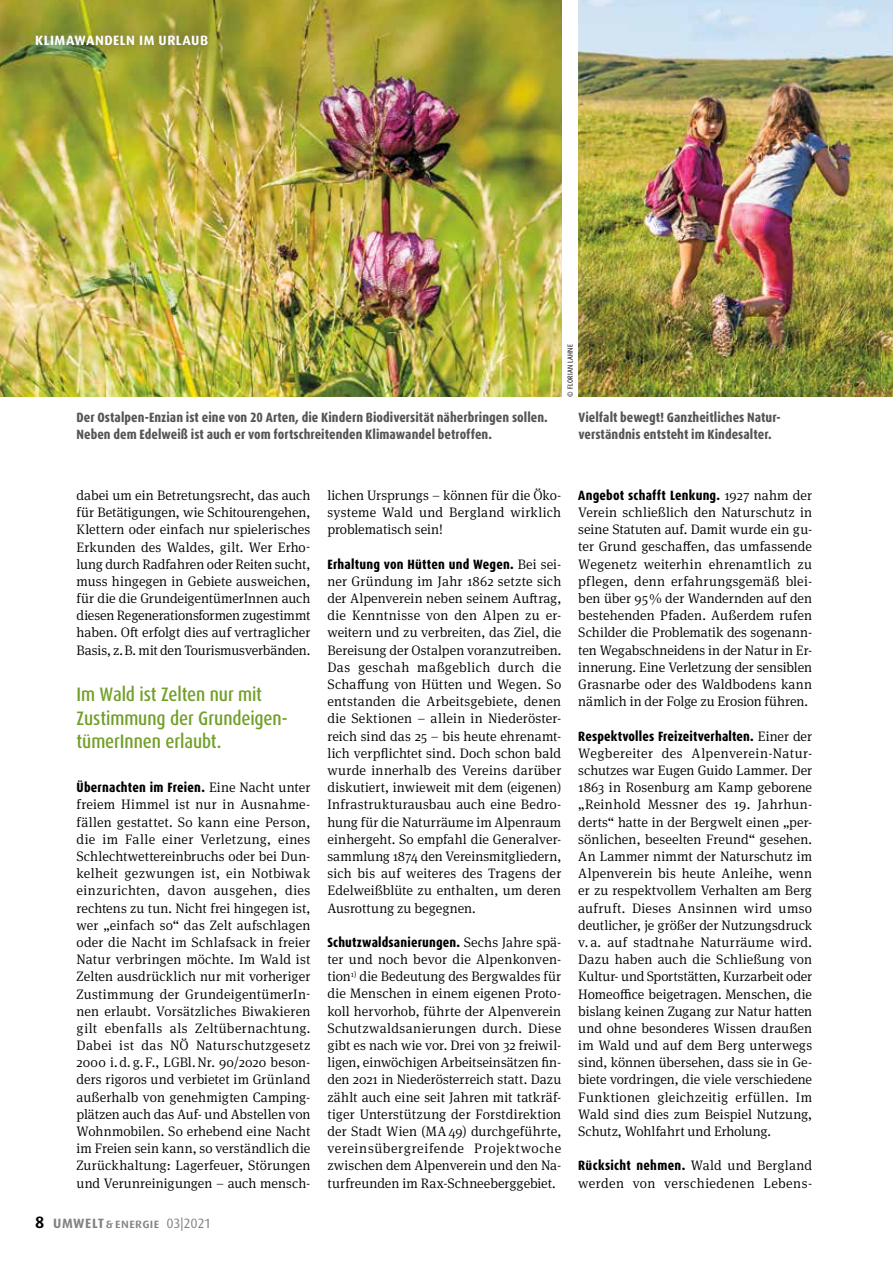
<style>
.page{position:relative;width:893px;height:1263px;background:#fff}
.page>*{position:absolute;margin:0;border:0;box-sizing:border-box;transform-origin:0 0}
.t1{font:500 condensed 19.5px/23.4px "Dax Pro";letter-spacing:-.005em;color:#729f29}
.t2{font:300 13.8px/17.2px "Meta Serif Pro";letter-spacing:.005em;color:#000;text-align:justify}
.t3{font:800 condensed 13.5px/17.2px "Dax Pro";letter-spacing:.005em;color:#585654}
.t4{font:800 condensed 13.5px "Dax Pro";letter-spacing:.015em;color:#000}
.t5{font:500 13.5px "Dax Pro";letter-spacing:.025em;color:#848280}
.t6{font:700 13.5px "Dax Pro";letter-spacing:.035em;color:#fff}
.t7{font:condensed 7.5px "Dax Pro";letter-spacing:.035em;color:#000}
.s1{font-family:"Meta Serif Pro";font-weight:300;font-stretch:normal;font-size:13.8px}
.s2{font-weight:700;font-size:16.5px;color:#000}
.s3{font-weight:700}
.s4{font-weight:400}
</style>
<div class="page">
<img style="left:0;top:0;width:561px;height:396px">
<img style="left:578px;top:0;width:315px;height:396px">
<div style="left:22px;top:22px;width:199px;height:37px;background:#585654;opacity:.75"></div>
<p class="t6" style="left:35px;top:32px;width:174px">KLIMAWANDELN IM URLAUB</p>
<p class="t7" style="left:565px;top:396px;width:54px;rotate:-90deg">© FLORIAN LAHNE</p>
<p class="t3" style="left:77px;top:409px;width:473px">Der Ostalpen-Enzian ist eine von 20 Arten, die Kindern Biodiversität näherbringen sollen.<br>Neben dem Edelweiß ist auch er vom fortschreitenden Klimawandel betroffen.</p>
<p class="t3" style="left:578px;top:409px;width:204px">Vielfalt bewegt! Ganzheitliches Natur&shy;verständnis entsteht im Kindesalter.</p>
<p class="t2" style="left:77px;top:486px;width:235px">dabei um ein Betretungsrecht, das auch für Betätigungen, wie Schitourengehen, Klettern oder einfach nur spielerisches Erkunden des Waldes, gilt. Wer Erho&shy;lung durch Radfahren oder Reiten sucht, muss hingegen in Gebiete ausweichen, für die die GrundeigentümerInnen auch diesen Regenerationsformen zugestimmt haben. Oft erfolgt dies auf vertraglicher Basis, z.B. mit den Tourismusverbänden.</p>
<h1 class="t1" style="left:77px;top:683px;width:213px">Im Wald ist Zelten nur mit<br>Zustimmung der Grundeigen&shy;tümerInnen erlaubt.</h1>
<p class="t4" style="left:77px;top:779px;width:235px">Übernachten im Freien. <span class="s1">Eine Nacht unter</span></p>
<p class="t2" style="left:77px;top:795px;width:235px">freiem Himmel ist nur in Ausnahme&shy;fällen gestattet. So kann eine Person, die im Falle einer Verletzung, eines Schlechtwettereinbruchs oder bei Dun&shy;kelheit gezwungen ist, ein Notbiwak einzurichten, davon ausgehen, dies rechtens zu tun. Nicht frei hingegen ist, wer „einfach so“ das Zelt aufschlagen oder die Nacht im Schlafsack in freier Natur verbringen möchte. Im Wald ist Zelten ausdrücklich nur mit vorheriger Zustimmung der GrundeigentümerIn&shy;nen erlaubt. Vorsätzliches Biwakieren gilt ebenfalls als Zeltübernachtung.<br>Dabei ist das NÖ Naturschutzgesetz 2000 i.d. g.F., LGBl.Nr. 90/2020 beson&shy;ders rigoros und verbietet im Grünland außerhalb von genehmigten Camping&shy;plätzen auch das Auf- und Abstellen von Wohnmobilen. So erhebend eine Nacht im Freien sein kann, so verständlich die Zurückhaltung: Lagerfeuer, Störungen und Verunreinigungen – auch mensch-</p>
<p class="t5" style="left:35px;top:1214px;width:176px"><span class="s2">8</span> <span class="s3">UMWELT</span>&amp; energie <span class="s4">03|2021</span></p>
<p class="t2" style="left:327px;top:486px;width:235px">lichen Ursprungs – können für die Öko&shy;systeme Wald und Bergland wirklich problematisch sein!</p>
<p class="t4" style="left:327px;top:555px;width:235px">Erhaltung von Hütten und Wegen. <span class="s1">Bei sei-</span></p>
<p class="t2" style="left:327px;top:572px;width:235px">ner Gründung im Jahr 1862 setzte sich der Alpenverein neben seinem Auftrag, die Kenntnisse von den Alpen zu er&shy;weitern und zu verbreiten, das Ziel, die Bereisung der Ostalpen voranzutreiben.<br>Das geschah maßgeblich durch die Schaffung von Hütten und Wegen. So entstanden die Arbeitsgebiete, denen die Sektionen – allein in Niederöster&shy;reich sind das 25 – bis heute ehrenamt&shy;lich verpflichtet sind. Doch schon bald wurde innerhalb des Vereins darüber diskutiert, inwieweit mit dem (eigenen)<br>Infrastrukturausbau auch eine Bedro&shy;hung für die Naturräume im Alpenraum einhergeht. So empfahl die Generalver&shy;sammlung 1874 den Vereinsmitgliedern, sich bis auf weiteres des Tragens der Edelweißblüte zu enthalten, um deren Ausrottung zu begegnen.</p>
<p class="t4" style="left:327px;top:933px;width:235px">Schutzwaldsanierungen. <span class="s1">Sechs Jahre spä-</span></p>
<p class="t2" style="left:327px;top:950px;width:235px">ter und noch bevor die Alpenkonven&shy;tion<sup>1)</sup> die Bedeutung des Bergwaldes für die Menschen in einem eigenen Proto&shy;koll hervorhob, führte der Alpenverein Schutzwaldsanierungen durch. Diese gibt es nach wie vor. Drei von 32 freiwil&shy;ligen, einwöchigen Arbeitseinsätzen fin&shy;den 2021 in Niederösterreich statt. Dazu zählt auch eine seit Jahren mit tatkräf&shy;tiger Unterstützung der Forstdirektion der Stadt Wien (MA49) durchgeführte, vereinsübergreifende Projektwoche zwischen dem Alpenverein und den Na&shy;turfreunden im Rax-Schneeberggebiet.</p>
<p class="t4" style="left:578px;top:486px;width:235px">Angebot schafft Lenkung. <span class="s1">1927 nahm der</span></p>
<p class="t2" style="left:578px;top:503px;width:235px">Verein schließlich den Naturschutz in seine Statuten auf. Damit wurde ein gu&shy;ter Grund geschaffen, das umfassende Wegenetz weiterhin ehrenamtlich zu pflegen, denn erfahrungsgemäß blei&shy;ben über 95% der Wandernden auf den bestehenden Pfaden. Außerdem rufen Schilder die Problematik des sogenann&shy;ten Wegabschneidens in der Natur in Er&shy;innerung. Eine Verletzung der sensiblen Grasnarbe oder des Waldbodens kann nämlich in der Folge zu Erosion führen.</p>
<p class="t4" style="left:578px;top:727px;width:235px">Respektvolles Freizeitverhalten. <span class="s1">Einer der</span></p>
<p class="t2" style="left:578px;top:744px;width:235px">Wegbereiter des Alpenverein-Natur&shy;schutzes war Eugen Guido Lammer. Der 1863 in Rosenburg am Kamp geborene „Reinhold Messner des 19. Jahrhun&shy;derts“ hatte in der Bergwelt einen „per&shy;sönlichen, beseelten Freund“ gesehen.<br>An Lammer nimmt der Naturschutz im Alpenverein bis heute Anleihe, wenn er zu respektvollem Verhalten am Berg aufruft. Dieses Ansinnen wird umso deutlicher, je größer der Nutzungsdruck v. a. auf stadtnahe Naturräume wird.<br>Dazu haben auch die Schließung von Kultur- und Sportstätten, Kurzarbeit oder Homeoffice beigetragen. Menschen, die bislang keinen Zugang zur Natur hatten und ohne besonderes Wissen draußen im Wald und auf dem Berg unterwegs sind, können übersehen, dass sie in Ge&shy;biete vordringen, die viele verschiedene Funktionen gleichzeitig erfüllen. Im Wald sind dies zum Beispiel Nutzung, Schutz, Wohlfahrt und Erholung.</p>
<p class="t4" style="left:578px;top:1157px;width:235px">Rücksicht nehmen. <span class="s1">Wald und Bergland</span></p>
<p class="t2" style="left:578px;top:1173px;width:235px">werden von verschiedenen Lebens-</p>
</div>
